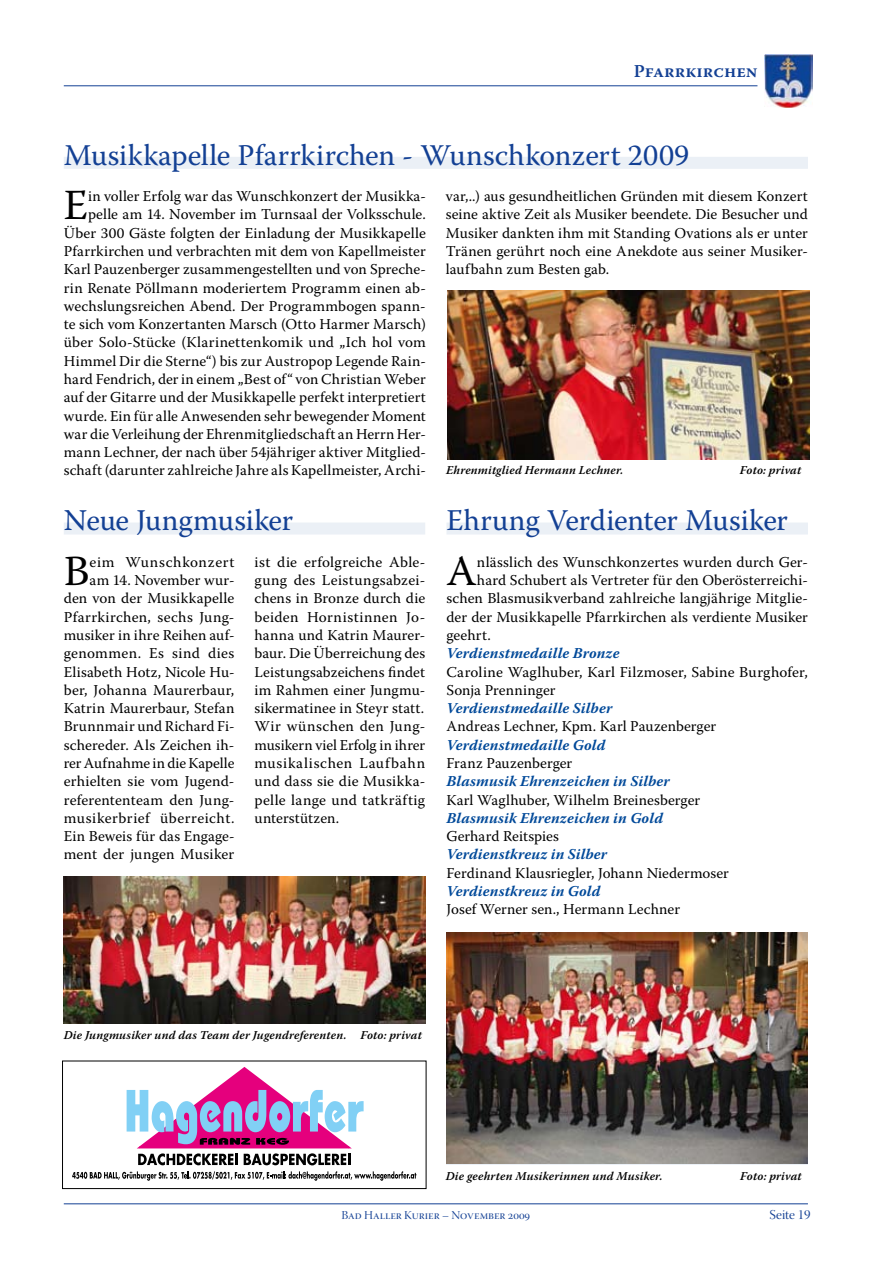
<style>
.page{position:relative;width:893px;height:1263px;background:#fff}
.page>*{position:absolute;margin:0;border:0;box-sizing:border-box;transform-origin:0 0}
.t1{font:42.75px "Warnock Pro";color:#000}
.t2{font:30px "Warnock Pro";letter-spacing:-.005em;color:#134094}
.t3{font:600 18px "Warnock Pro";color:#134094}
.t4{font:15px/18.3px "Warnock Pro";letter-spacing:.01em;color:#000;text-align:right}
.t5{font:italic 700 15px "Warnock Pro";letter-spacing:.01em;color:#004999}
.t6{font:13.5px "Warnock Pro Disp";color:#134094}
.t7{font:italic 600 12px "Warnock Pro";letter-spacing:.015em;color:#000}
.t8{font:12px "Warnock Pro Disp";color:#134094}
</style>
<div class="page">
<hr style="left:64px;top:85px;width:693px;height:1px;background:#134094">
<img style="left:764px;top:55px;width:48px;height:52px">
<hr style="left:64px;top:1203px;width:744px;height:1px;background:#134094">
<div style="left:64px;top:157px;width:744px;height:12px;background:#ebf0f6"></div>
<div style="left:64px;top:522px;width:361px;height:12px;background:#ebf0f6"></div>
<div style="left:446px;top:522px;width:362px;height:12px;background:#ebf0f6"></div>
<img style="left:448px;top:291px;width:361px;height:169px">
<img style="left:64px;top:877px;width:361px;height:146px">
<img style="left:446px;top:932px;width:362px;height:231px">
<svg style="left:127px;top:1067px;width:237px;height:98px"></svg>
<svg style="left:72px;top:1171px;width:344px;height:10px"></svg>
<div style="left:62px;top:1060px;width:364px;height:129px;border:1px solid #000"></div>
<p class="t3" style="left:634px;top:60px;width:125px">Pfarrkirchen</p>
<h2 class="t2" style="left:64px;top:137px;width:627px">Musikkapelle Pfarrkirchen - Wunschkonzert 2009</h2>
<p class="t4" style="left:64px;top:187px;width:364px">in voller Erfolg war das Wunschkonzert der Musikka&shy;pelle am 14. November im Turnsaal der Volksschule.<br>Über 300 Gäste folgten der Einladung der Musikkapelle Pfarrkirchen und verbrachten mit dem von Kapellmeister Karl Pauzenberger zusammengestellten und von Spreche&shy;rin Renate Pöllmann moderiertem Programm einen ab&shy;wechslungsreichen Abend. Der Programmbogen spann&shy;te sich vom Konzertanten Marsch (Otto Harmer Marsch) über Solo-Stücke (Klarinettenkomik und „Ich hol vom Himmel Dir die Sterne“) bis zur Austropop Legende Rain&shy;hard Fendrich, der in einem „Best of“ von Christian Weber auf der Gitarre und der Musikkapelle perfekt interpretiert wurde. Ein für alle Anwesenden sehr bewegender Moment war die Verleihung der Ehrenmitgliedschaft an Herrn Her&shy;mann Lechner, der nach über 54jähriger aktiver Mitglied&shy;schaft (darunter zahlreiche Jahre als Kapellmeister, Archi-</p>
<p class="t4" style="left:446px;top:187px;width:364px;text-align:justify">var,..) aus gesundheitlichen Gründen mit diesem Konzert seine aktive Zeit als Musiker beendete. Die Besucher und Musiker dankten ihm mit Standing Ovations als er unter Tränen gerührt noch eine Anekdote aus seiner Musiker&shy;laufbahn zum Besten gab.</p>
<h1 class="t1" style="left:64px;top:180px;width:26px">E</h1>
<p class="t7" style="left:446px;top:462px;width:179px">Ehrenmitglied Hermann Lechner.</p>
<p class="t7" style="left:740px;top:462px;width:63px">Foto: privat</p>
<h2 class="t2" style="left:64px;top:502px;width:231px">Neue Jungmusiker</h2>
<h2 class="t2" style="left:446px;top:502px;width:343px">Ehrung Verdienter Musiker</h2>
<p class="t4" style="left:64px;top:552px;width:172px">eim Wunschkonzert<br>am 14. November wur&shy;den von der Musikkapelle<br>Pfarrkirchen, sechs Jung&shy;musiker in ihre Reihen auf&shy;genommen. Es sind dies<br>Elisabeth Hotz, Nicole Hu&shy;ber, Johanna Maurerbaur,<br>Katrin Maurerbaur, Stefan<br>Brunnmair und Richard Fi&shy;schereder. Als Zeichen ih&shy;rer Aufnahme in die Kapelle erhielten sie vom Jugend&shy;referententeam den Jung&shy;musikerbrief überreicht.<br>Ein Beweis für das Engage&shy;ment der jungen Musiker</p>
<p class="t4" style="left:254px;top:552px;width:172px;text-align:justify">ist die erfolgreiche Able&shy;gung des Leistungsabzei&shy;chens in Bronze durch die beiden Hornistinnen Jo&shy;hanna und Katrin Maurer&shy;baur. Die Überreichung des Leistungsabzeichens findet im Rahmen einer Jungmu&shy;sikermatinee in Steyr statt.<br>Wir wünschen den Jung&shy;musikern viel Erfolg in ihrer musikalischen Laufbahn und dass sie die Musikka&shy;pelle lange und tatkräftig unterstützen.</p>
<h1 class="t1" style="left:446px;top:545px;width:32px">A</h1>
<p class="t4" style="left:477px;top:552px;width:332px">nlässlich des Wunschkonzertes wurden durch Ger-</p>
<h1 class="t1" style="left:64px;top:545px;width:27px">B</h1>
<p class="t4" style="left:477px;top:571px;width:332px">hard Schubert als Vertreter für den Oberösterreichi-</p>
<p class="t4" style="left:446px;top:589px;width:363px">schen Blasmusikverband zahlreiche langjährige Mitglie-</p>
<p class="t4" style="left:446px;top:607px;width:363px">der der Musikkapelle Pfarrkirchen als verdiente Musiker</p>
<p class="t4" style="left:446px;top:626px;width:46px">geehrt.</p>
<p class="t5" style="left:446px;top:644px;width:175px">Verdienstmedaille Bronze</p>
<p class="t4" style="left:446px;top:662px;width:363px;text-align:left">Caroline Waglhuber, Karl Filzmoser, Sabine Burghofer,<br>Sonja Prenninger</p>
<p class="t5" style="left:446px;top:699px;width:167px">Verdienstmedaille Silber</p>
<p class="t4" style="left:446px;top:717px;width:271px">Andreas Lechner, Kpm. Karl Pauzenberger</p>
<p class="t5" style="left:446px;top:736px;width:161px">Verdienstmedaille Gold</p>
<p class="t4" style="left:446px;top:754px;width:127px">Franz Pauzenberger</p>
<p class="t5" style="left:446px;top:772px;width:225px">Blasmusik Ehrenzeichen in Silber</p>
<p class="t4" style="left:446px;top:790px;width:255px">Karl Waglhuber, Wilhelm Breinesberger</p>
<p class="t5" style="left:446px;top:809px;width:218px">Blasmusik Ehrenzeichen in Gold</p>
<p class="t4" style="left:446px;top:827px;width:114px">Gerhard Reitspies</p>
<p class="t5" style="left:446px;top:845px;width:162px">Verdienstkreuz in Silber</p>
<p class="t4" style="left:446px;top:863px;width:284px">Ferdinand Klausriegler, Johann Niedermoser</p>
<p class="t5" style="left:446px;top:882px;width:155px">Verdienstkreuz in Gold</p>
<p class="t4" style="left:446px;top:900px;width:235px">Josef Werner sen., Hermann Lechner</p>
<p class="t7" style="left:64px;top:1028px;width:360px">Die Jungmusiker und das Team der Jugendreferenten. Foto: privat</p>
<p class="t7" style="left:446px;top:1169px;width:218px">Die geehrten Musikerinnen und Musiker.</p>
<p class="t7" style="left:740px;top:1169px;width:63px">Foto: privat</p>
<p class="t8" style="left:342px;top:1208px;width:190px">Bad Haller Kurier – November 2009</p>
<p class="t6" style="left:769px;top:1207px;width:43px">Seite 19</p>
</div>
